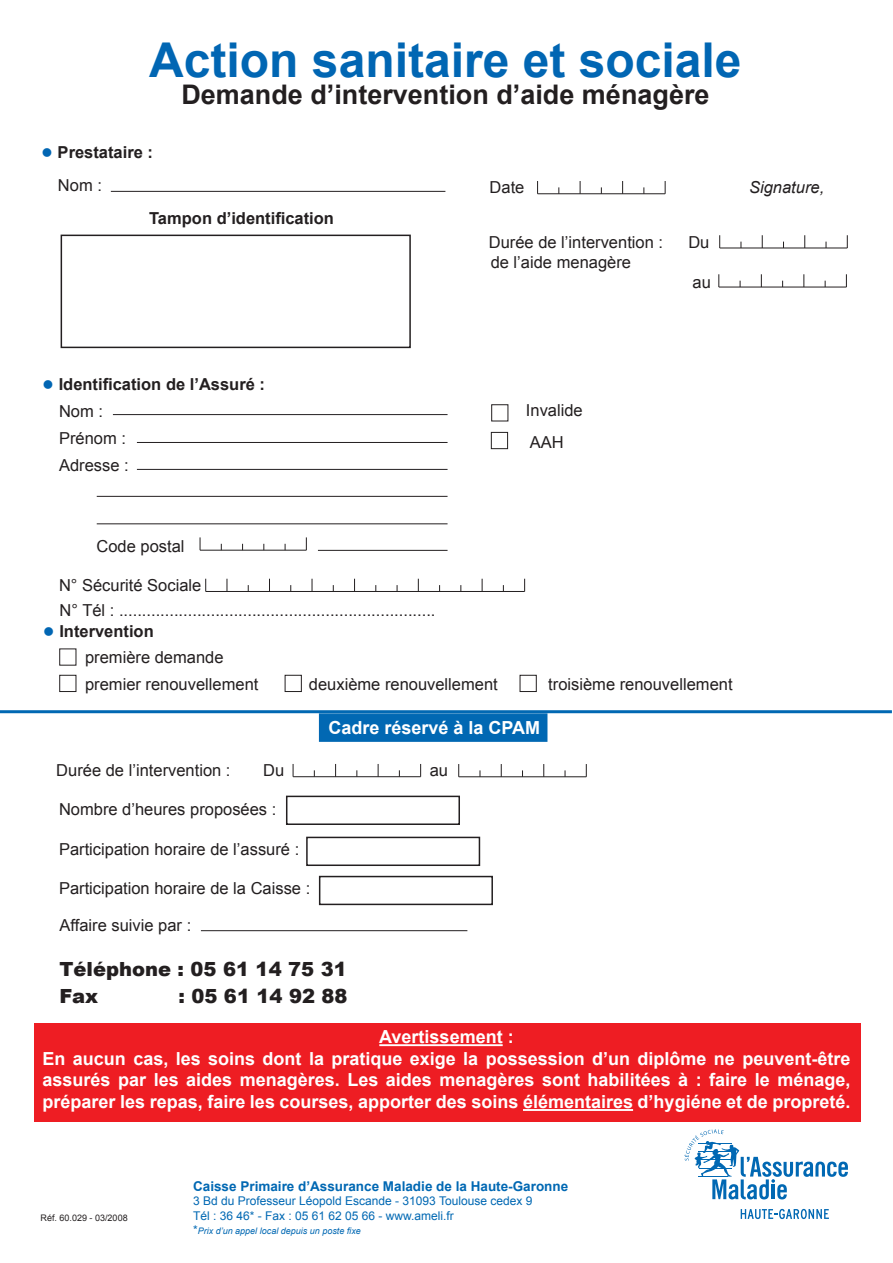
<style>
.page{position:relative;width:893px;height:1263px;background:#fff}
.page>*{position:absolute;margin:0;border:0;box-sizing:border-box;transform-origin:0 0}
.t1{font:700 48px "Arial";color:#0166b3}
.t2{font:700 27px "Arial";color:#231f20}
.t3{font:900 19.5px/27px "Arial";color:#231f20}
.t4{font:700 18px/21.6px "Arial";color:#fff;text-align:center}
.t5{font:16.5px/27px "Arial";color:#231f20}
.t6{font:700 16.5px/27px "Arial";color:#231f20}
.t7{font:italic 16.5px "Arial";color:#231f20}
.t8{font:700 13.5px "Arial";color:#0168b3}
.t9{font:12px/14.4px "Arial";color:#0168b3}
.t10{font:italic 9px "Arial";color:#0168b3}
.t11{font:9px "Arial";color:#231f20}
.s1{color:#0166b3}
.s2{font-weight:400}
.s3{font-style:normal;font-size:12px}
</style>
<div class="page">
<hr style="left:206px;top:591px;width:319px;height:1px;background:#231f20">
<svg style="left:205px;top:579px;width:1px;height:12px"></svg>
<svg style="left:227px;top:579px;width:1px;height:12px"></svg>
<svg style="left:269px;top:579px;width:1px;height:12px"></svg>
<svg style="left:312px;top:579px;width:1px;height:12px"></svg>
<svg style="left:354px;top:579px;width:1px;height:12px"></svg>
<svg style="left:418px;top:579px;width:1px;height:12px"></svg>
<svg style="left:482px;top:579px;width:1px;height:12px"></svg>
<svg style="left:524px;top:579px;width:1px;height:12px"></svg>
<hr style="left:200px;top:550px;width:106px;height:1px;background:#231f20">
<svg style="left:200px;top:537px;width:1px;height:13px"></svg>
<svg style="left:306px;top:537px;width:1px;height:13px"></svg>
<hr style="left:113px;top:414px;width:335px;height:1px;background:#231f20">
<hr style="left:137px;top:442px;width:311px;height:1px;background:#231f20">
<hr style="left:137px;top:469px;width:311px;height:1px;background:#231f20">
<hr style="left:97px;top:496px;width:351px;height:1px;background:#231f20">
<hr style="left:97px;top:524px;width:351px;height:1px;background:#231f20">
<hr style="left:318px;top:550px;width:130px;height:1px;background:#231f20">
<div style="left:60px;top:675px;width:16px;height:17px;border:1px solid #231f20"></div>
<div style="left:285px;top:675px;width:17px;height:17px;border:1px solid #231f20"></div>
<div style="left:520px;top:675px;width:16px;height:17px;border:1px solid #231f20"></div>
<div style="left:491px;top:405px;width:17px;height:16px;border:1px solid #231f20"></div>
<div style="left:491px;top:432px;width:17px;height:17px;border:1px solid #231f20"></div>
<hr style="left:111px;top:191px;width:334px;height:1px;background:#231f20">
<svg style="left:684px;top:1129px;width:164px;height:91px"></svg>
<hr style="left:0;top:710px;width:892px;height:3px;background:#0168b3">
<div style="left:319px;top:713px;width:228px;height:29px;background:#0168b3;border:2px solid #0168b3"></div>
<div style="left:34px;top:1023px;width:826px;height:98px;background:#ee1d23"></div>
<hr style="left:379px;top:1044px;width:124px;height:2px;background:#fff">
<hr style="left:523px;top:1109px;width:110px;height:2px;background:#fff">
<div style="left:61px;top:235px;width:350px;height:113px;border:2px solid #231f20"></div>
<hr style="left:201px;top:930px;width:266px;height:1px;background:#231f20">
<div style="left:286px;top:796px;width:174px;height:29px;border:2px solid #231f20"></div>
<div style="left:306px;top:837px;width:174px;height:29px;border:2px solid #231f20"></div>
<div style="left:319px;top:876px;width:174px;height:29px;border:2px solid #231f20"></div>
<hr style="left:538px;top:193px;width:127px;height:1px;background:#231f20">
<svg style="left:537px;top:181px;width:1px;height:13px"></svg>
<svg style="left:580px;top:181px;width:1px;height:13px"></svg>
<svg style="left:622px;top:181px;width:1px;height:13px"></svg>
<svg style="left:665px;top:181px;width:1px;height:13px"></svg>
<hr style="left:720px;top:248px;width:127px;height:1px;background:#231f20">
<svg style="left:719px;top:235px;width:1px;height:13px"></svg>
<svg style="left:762px;top:235px;width:1px;height:13px"></svg>
<svg style="left:804px;top:235px;width:1px;height:13px"></svg>
<svg style="left:847px;top:235px;width:1px;height:13px"></svg>
<hr style="left:719px;top:287px;width:127px;height:1px;background:#231f20">
<svg style="left:719px;top:274px;width:1px;height:13px"></svg>
<svg style="left:761px;top:274px;width:1px;height:13px"></svg>
<svg style="left:804px;top:274px;width:1px;height:13px"></svg>
<svg style="left:846px;top:274px;width:1px;height:13px"></svg>
<hr style="left:293px;top:776px;width:128px;height:1px;background:#231f20">
<svg style="left:293px;top:764px;width:1px;height:13px"></svg>
<svg style="left:335px;top:764px;width:1px;height:13px"></svg>
<svg style="left:378px;top:764px;width:1px;height:13px"></svg>
<svg style="left:420px;top:764px;width:1px;height:13px"></svg>
<hr style="left:459px;top:776px;width:127px;height:1px;background:#231f20">
<svg style="left:458px;top:764px;width:1px;height:13px"></svg>
<svg style="left:501px;top:764px;width:1px;height:13px"></svg>
<svg style="left:543px;top:764px;width:1px;height:13px"></svg>
<svg style="left:586px;top:764px;width:1px;height:13px"></svg>
<h1 class="t1" style="left:149px;top:29px;width:594px">Action sanitaire et sociale</h1>
<h2 class="t2" style="left:181px;top:77px;width:530px">Demande d’intervention d’aide ménagère</h2>
<p class="t6" style="left:58px;top:137px;width:97px;line-height:33px;text-indent:-16px"><span class="s1">●</span> Prestataire :<br><span class="s2">Nom :</span></p>
<p class="t6" style="left:149px;top:205px;width:186px">Tampon d’identification</p>
<p class="t5" style="left:489px;top:229px;width:176px">Durée de l’intervention :</p>
<p class="t5" style="left:688px;top:229px;width:23px">Du</p>
<p class="t5" style="left:491px;top:249px;width:142px">de l’aide menagère</p>
<p class="t5" style="left:692px;top:269px;width:20px">au</p>
<p class="t5" style="left:490px;top:173px;width:36px">Date</p>
<p class="t7" style="left:749px;top:176px;width:77px">Signature,</p>
<p class="t6" style="left:59px;top:371px;width:207px;text-indent:-17px"><span class="s1">●</span> Identification de l’Assuré :<br><span class="s2">Nom :<br>Prénom :<br>Adresse :</span></p>
<p class="t5" style="left:97px;top:532px;width:90px">Code postal</p>
<p class="t5" style="left:59px;top:572px;width:144px">N° Sécurité Sociale</p>
<p class="t5" style="left:60px;top:597px;width:377px">N° Tél : .....................................................................</p>
<p class="t6" style="left:43px;top:618px;width:112px"><span class="s1">●</span> Intervention</p>
<p class="t5" style="left:526px;top:394px;width:58px;line-height:31.8px">Invalide<br>AAH</p>
<p class="t5" style="left:85px;top:644px;width:175px">première demande premier renouvellement</p>
<p class="t5" style="left:309px;top:671px;width:190px">deuxième renouvellement</p>
<p class="t5" style="left:548px;top:671px;width:186px">troisième renouvellement</p>
<p class="t4" style="left:328px;top:717px;width:213px">Cadre réservé à la CPAM</p>
<p class="t5" style="left:56px;top:756px;width:176px">Durée de l’intervention :</p>
<p class="t5" style="left:263px;top:756px;width:23px">Du</p>
<p class="t5" style="left:430px;top:756px;width:20px">au</p>
<p class="t5" style="left:59px;top:796px;width:219px">Nombre d’heures proposées :</p>
<p class="t5" style="left:59px;top:836px;width:242px">Participation horaire de l’assuré :</p>
<p class="t5" style="left:59px;top:875px;width:253px">Participation horaire de la Caisse :</p>
<p class="t5" style="left:60px;top:912px;width:133px">Affaire suivie par :</p>
<p class="t3" style="left:60px;top:955px;width:289px">Téléphone : 05 61 14 75 31<br>Fax</p>
<p class="t3" style="left:178px;top:982px;width:171px">: 05 61 14 92 88</p>
<p class="t4" style="left:43px;top:1027px;width:809px">Avertissement :<br>En aucun cas, les soins dont la pratique exige la possession d’un diplôme ne peuvent-être assurés par les aides menagères. Les aides menagères sont habilitées à : faire le ménage, préparer les repas, faire les courses, apporter des soins élémentaires d’hygiéne et de propreté.</p>
<p class="t11" style="left:41px;top:1212px;width:89px">Réf. 60.029 - 03/2008</p>
<p class="t8" style="left:193px;top:1177px;width:377px">Caisse Primaire d’Assurance Maladie de la Haute-Garonne</p>
<p class="t9" style="left:193px;top:1194px;width:341px">3 Bd du Professeur Léopold Escande - 31093 Toulouse cedex 9<br>Tél : 36 46* - Fax : 05 61 62 05 66 - www.ameli.fr</p>
<p class="t10" style="left:193px;top:1225px;width:169px"><span class="s3">*</span>Prix d’un appel local depuis un poste fixe</p>
</div>
